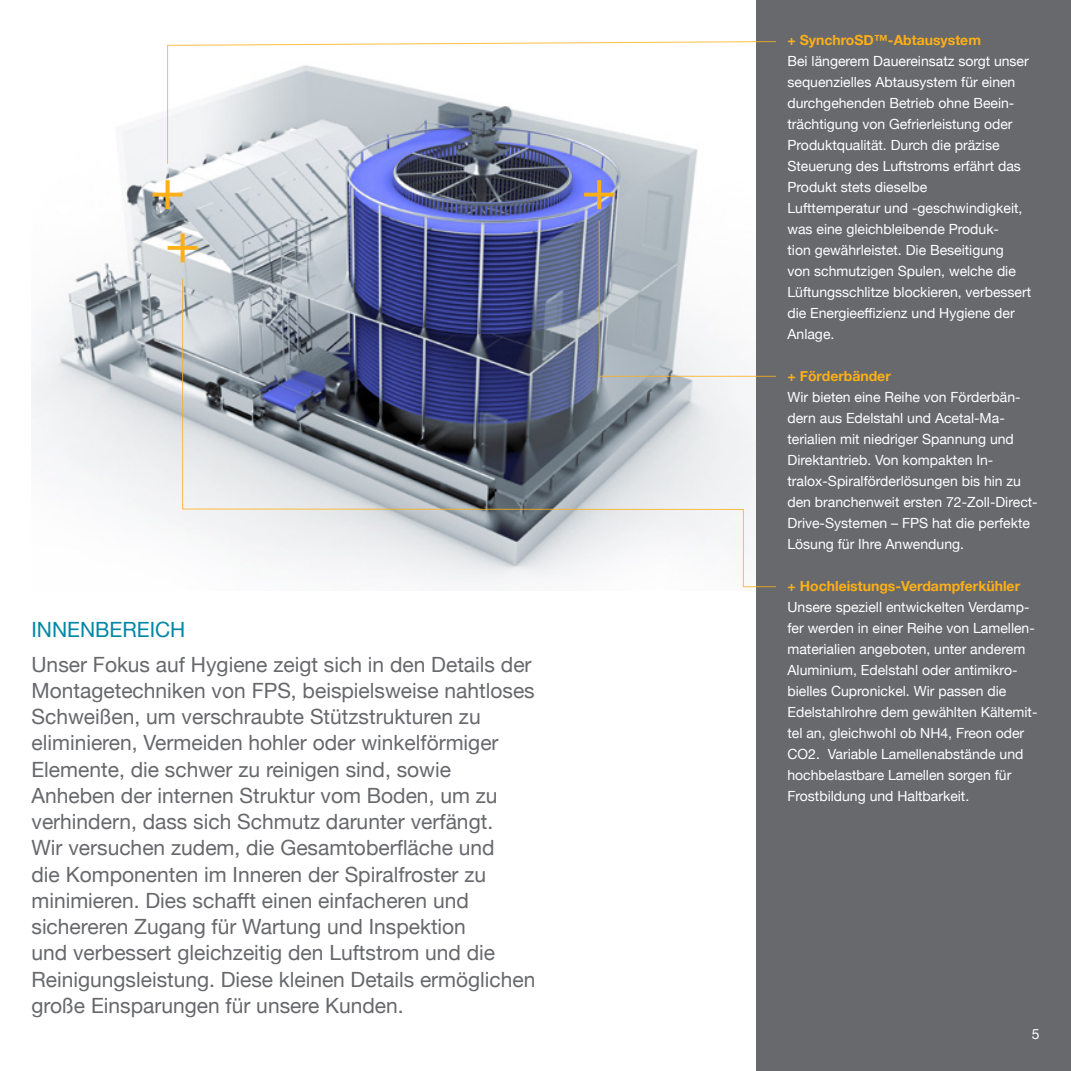
<style>
.page{position:relative;width:1071px;height:1071px;background:#fff}
.page>*{position:absolute;margin:0;border:0;box-sizing:border-box;transform-origin:0 0}
.t1{font:57.05px "Helvetica Neue";color:#fcaf17;scale:1.05 1}
.t2{font:21px/26.2px "Helvetica Neue";color:#67686c}
.t3{font:21px "Helvetica Neue";color:#0087a6}
.t4{font:14px/21px "Helvetica Neue";color:#fff}
.t5{font:700 14px "Helvetica Neue";color:#fcaf17}
</style>
<div class="page">
<img style="left:32px;top:117px;width:664px;height:403px">
<div style="left:756px;top:0;width:315px;height:1071px;background:#67696d"></div>
<svg style="left:167px;top:41px;width:610px;height:124px"></svg>
<svg style="left:598px;top:220px;width:98px;height:58px;background:#aeb6bf"></svg>
<svg style="left:182px;top:278px;width:595px;height:310px"></svg>
<h1 class="t1" style="left:150px;top:148px;width:36px">+</h1>
<h1 class="t1" style="left:581px;top:148px;width:36px">+</h1>
<h1 class="t1" style="left:165px;top:201px;width:36px">+</h1>
<h2 class="t3" style="left:32px;top:614px;width:155px">INNENBEREICH</h2>
<p class="t2" style="left:32px;top:652px;width:506px">Unser Fokus auf Hygiene zeigt sich in den Details der Montagetechniken von FPS, beispielsweise nahtloses Schweißen, um verschraubte Stützstrukturen zu eliminieren, Vermeiden hohler oder winkelförmiger Elemente, die schwer zu reinigen sind, sowie Anheben der internen Struktur vom Boden, um zu verhindern, dass sich Schmutz darunter verfängt.<br>Wir versuchen zudem, die Gesamtoberfläche und<br>die Komponenten im Inneren der Spiralfroster zu minimieren. Dies schafft einen einfacheren und sichereren Zugang für Wartung und Inspektion<br>und verbessert gleichzeitig den Luftstrom und die Reinigungsleistung. Diese kleinen Details ermöglichen große Einsparungen für unsere Kunden.</p>
<p class="t5" style="left:788px;top:29px;width:195px">+ SynchroSD™-Abtausystem</p>
<p class="t4" style="left:788px;top:51px;width:245px">Bei längerem Dauereinsatz sorgt unser sequenzielles Abtausystem für einen durchgehenden Betrieb ohne Beein&shy;trächtigung von Gefrierleistung oder Produktqualität. Durch die präzise Steuerung des Luftstroms erfährt das Produkt stets dieselbe<br>Lufttemperatur und -geschwindigkeit, was eine gleichbleibende Produk-<br>tion gewährleistet. Die Beseitigung<br>von schmutzigen Spulen, welche die Lüftungsschlitze blockieren, verbessert die Energieeffizienz und Hygiene der Anlage.</p>
<p class="t5" style="left:788px;top:365px;width:105px">+ Förderbänder</p>
<p class="t4" style="left:788px;top:387px;width:252px">Wir bieten eine Reihe von Förderbän&shy;dern aus Edelstahl und Acetal-Ma&shy;terialien mit niedriger Spannung und Direktantrieb. Von kompakten In&shy;tralox-Spiralförderlösungen bis hin zu den branchenweit ersten 72-Zoll-Direct-Drive-Systemen – FPS hat die perfekte Lösung für Ihre Anwendung.</p>
<p class="t5" style="left:788px;top:575px;width:234px">+ Hochleistungs-Verdampferkühler</p>
<p class="t4" style="left:788px;top:597px;width:251px">Unsere speziell entwickelten Verdamp&shy;fer werden in einer Reihe von Lamellen&shy;materialien angeboten, unter anderem Aluminium, Edelstahl oder antimikro&shy;bielles Cupronickel. Wir passen die Edelstahlrohre dem gewählten Kältemit&shy;tel an, gleichwohl ob NH4, Freon oder CO2. Variable Lamellenabstände und hochbelastbare Lamellen sorgen für Frostbildung und Haltbarkeit.</p>
<p class="t4" style="left:1032px;top:1024px;width:9px">5</p>
</div>
